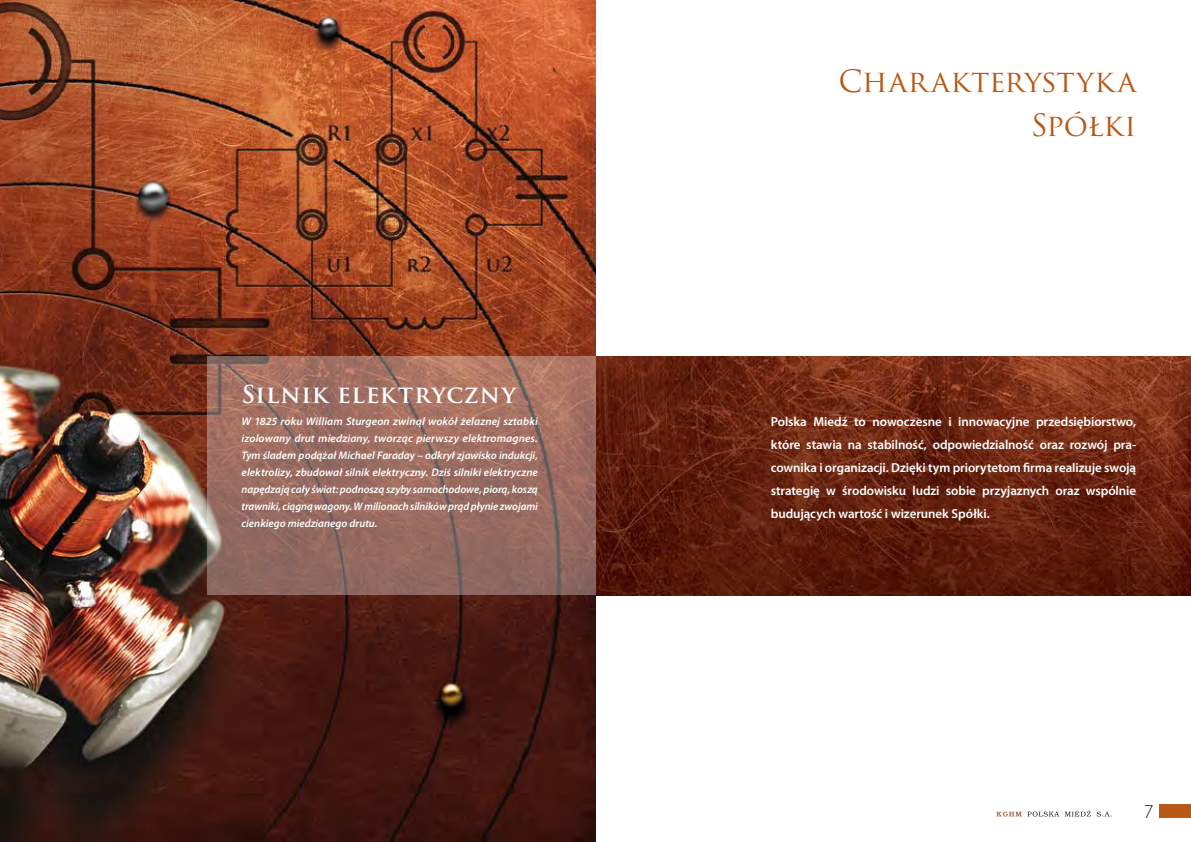
<style>
.page{position:relative;width:1191px;height:842px;background:#fff}
.page>*{position:absolute;margin:0;border:0;box-sizing:border-box;transform-origin:0 0}
.rozdzial{font:30px/44px "Trajan Pro";letter-spacing:-.005em;color:#b95915;text-align:right}
.t1{font:700 24px "Trajan Pro";letter-spacing:.03em;color:#fff}
.t2{font:300 20px "Myriad Pro";color:#231f20}
.t3{font:600 13px/23px "Myriad Pro";letter-spacing:-.005em;color:#fff;text-align:justify}
.t4{font:italic 600 11px/17px "Myriad Pro";color:#fff;text-align:justify}
</style>
<div class="page">
<img style="left:595px;top:357px;width:596px;height:238px">
<img style="left:0;top:0;width:595px;height:842px">
<svg style="left:207px;top:356px;width:388px;height:239px;background:#9a6d62"></svg>
<div style="left:1158px;top:804px;width:33px;height:14px;background:#b95915"></div>
<svg style="left:996px;top:811px;width:25px;height:6px"></svg>
<svg style="left:1027px;top:810px;width:84px;height:7px"></svg>
<p class="rozdzial" style="left:838px;top:59px;width:299px">CHARAKTERYSTYKA<br>SPÓŁKI</p>
<p class="t1" style="left:242px;top:379px;width:276px">SILNIK ELEKTRYCZNY</p>
<p class="t4" style="left:242px;top:412px;width:298px">W 1825 roku William Sturgeon zwinął wokół żelaznej sztabki izolowany drut miedziany, tworząc pierwszy elektromagnes.<br>Tym śladem podążał Michael Faraday – odkrył zjawisko indukcji, elektrolizy, zbudował silnik elektryczny. Dziś silniki elektryczne napędzają cały świat: podnoszą szyby samochodowe, piorą, koszą trawniki, ciągną wagony. W milionach silników prąd płynie zwojami cienkiego miedzianego drutu.</p>
<p class="t3" style="left:771px;top:409px;width:367px">Polska Miedź to nowoczesne i innowacyjne przedsiębiorstwo, które stawia na stabilność, odpowiedzialność oraz rozwój pra&shy;cownika i organizacji. Dzięki tym priorytetom firma realizuje swoją strategię w środowisku ludzi sobie przyjaznych oraz wspólnie budujących wartość i wizerunek Spółki.</p>
<p class="t2" style="left:1143px;top:800px;width:11px">7</p>
</div>
